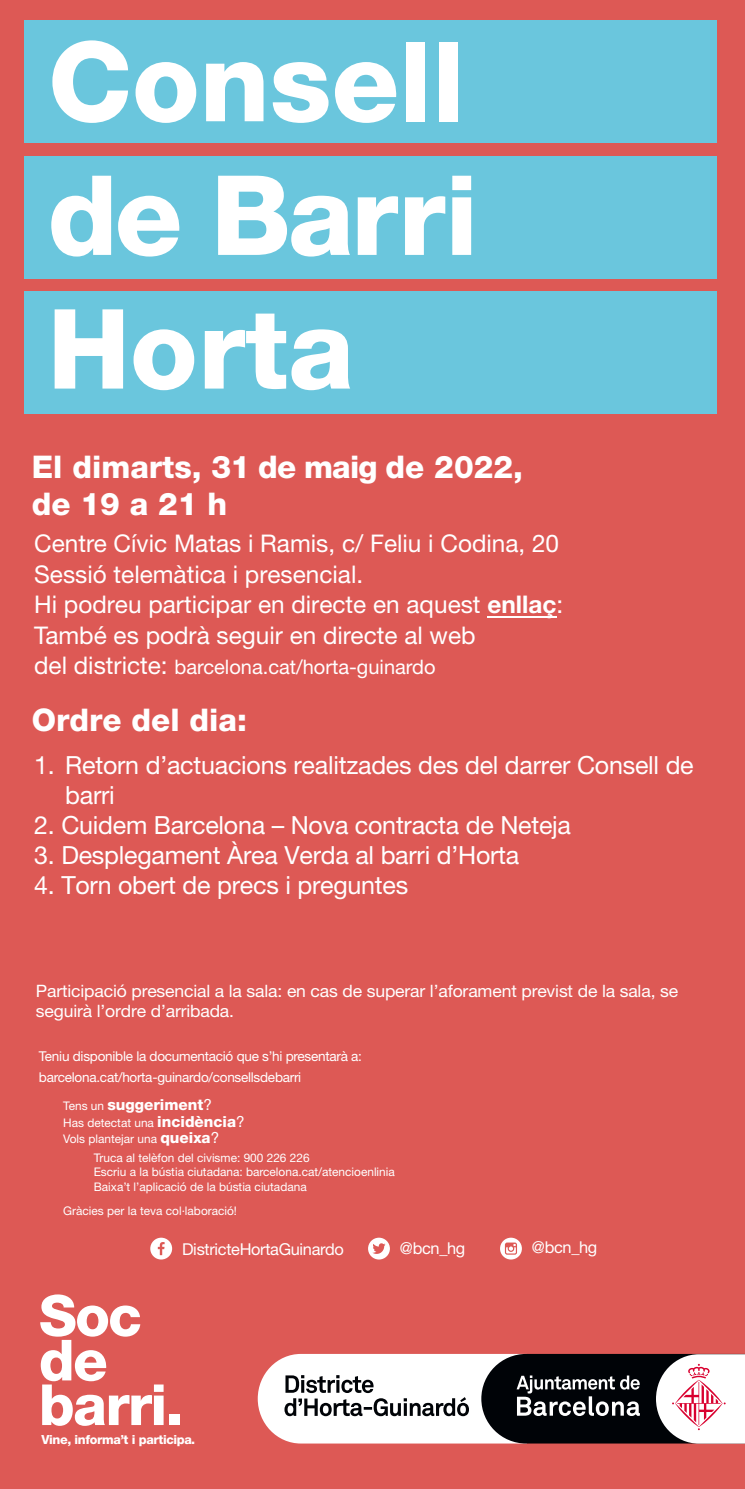
<style>
.page{position:relative;width:745px;height:1489px;background:#fff}
.page>*{position:absolute;margin:0;border:0;box-sizing:border-box;transform-origin:0 0}
.t1{font:800 110.88px/133.6px "Helvetica Neue LT Std";color:#fff;text-align:justify}
.t2{font:800 56.75px/44.6px "Helvetica Neue LT Std";letter-spacing:-.03em;color:#fff}
.t3{font:800 31.25px/37.5px "Helvetica Neue LT Std";color:#fff}
.t4{font:25px/30px "Helvetica Neue LT Std";letter-spacing:-.01em;color:#fff}
.t5{font:24.38px/31.4px "Helvetica Neue LT Std";color:#fff}
.t6{font:20px "Helvetica Neue LT Std";color:#fff}
.t7{font:17.12px/20.5px "Helvetica Neue LT Std";letter-spacing:-.01em;color:#fff}
.t8{font:16.38px "Helvetica Neue LT Std";letter-spacing:-.02em;color:#fff}
.t9{font:800 15.25px "Helvetica Neue LT Std";color:#fff}
.t10{font:13.5px/20.4px "Helvetica Neue LT Std";letter-spacing:-.02em;color:#fff}
.t11{font:800 12.5px "Helvetica Neue LT Std";letter-spacing:-.03em;color:#fff}
.t12{font:11.88px/15.2px "Helvetica Neue LT Std";color:#fff}
.s1{font-weight:700}
.s2{font-size:24.38px}
.s3{font-weight:400;font-size:11.88px}
.s4{font-weight:400}
.s5{font-weight:800;font-size:15.25px}
.s6{font-size:15.25px}
</style>
<div class="page">
<div style="left:0;top:0;width:744px;height:1488px;background:#dd5955"></div>
<div style="left:24px;top:21px;width:692px;height:122px;background:#6ac6dd"></div>
<div style="left:24px;top:156px;width:692px;height:122px;background:#6ac6dd"></div>
<div style="left:24px;top:291px;width:692px;height:122px;background:#6ac6dd"></div>
<svg style="left:368px;top:1237px;width:21px;height:22px"></svg>
<svg style="left:150px;top:1237px;width:22px;height:22px"></svg>
<svg style="left:500px;top:1237px;width:21px;height:22px"></svg>
<svg style="left:257px;top:1353px;width:487px;height:90px;background:#a09a9c"></svg>
<hr style="left:487px;top:616px;width:69px;height:2px;background:#fff">
<h1 class="t1" style="left:48px;top:15px;width:431px">Consell de Barri Horta</h1>
<h3 class="t3" style="left:32px;top:447px;width:492px">El dimarts, 31 de maig de 2022, de 19 a 21 h</h3>
<h3 class="t5" style="left:34px;top:527px;width:526px">Centre Cívic Matas i Ramis, c/ Feliu i Codina, 20<br>Sessió telemàtica i presencial.</h3>
<h3 class="t5" style="left:34px;top:588px;width:530px">Hi podreu participar en directe en aquest <span class="s1">enllaç</span>:<br>També es podrà seguir en directe al web</h3>
<h3 class="t6" style="left:34px;top:655px;width:402px"><span class="s2">del districte:</span> barcelona.cat/horta-guinardo</h3>
<h3 class="t3" style="left:32px;top:701px;width:216px">Ordre del dia:</h3>
<h3 class="t4" style="left:65px;top:750px;width:629px;text-indent:-31px">1. Retorn d’actuacions realitzades des del darrer Consell de barri</h3>
<h3 class="t4" style="left:34px;top:810px;width:538px">2. Cuidem Barcelona – Nova contracta de Neteja</h3>
<h3 class="t4" style="left:34px;top:840px;width:486px">3. Desplegament Àrea Verda al barri d’Horta</h3>
<h3 class="t4" style="left:34px;top:870px;width:375px">4. Torn obert de precs i preguntes</h3>
<h3 class="t7" style="left:36px;top:979px;width:643px">Participació presencial a la sala: en cas de superar l’aforament previst de la sala, se seguirà l’ordre d’arribada.</h3>
<p class="t10" style="left:39px;top:1046px;width:324px">Teniu disponible la documentació que s’hi presentarà a: barcelona.cat/horta-guinardo/consellsdebarri</p>
<p class="t9" style="left:63px;top:1095px;width:150px"><span class="s3">Tens un</span> suggeriment<span class="s4">?</span></p>
<p class="t12" style="left:63px;top:1115px;width:183px">Has detectat una <span class="s5">incidència</span><span class="s6">?<br></span>Vols plantejar una <span class="s5">queixa</span><span class="s6">?</span></p>
<p class="t12" style="left:94px;top:1150px;width:302px;line-height:13.5px">Truca al telèfon del civisme: 900 226 226<br>Escriu a la bústia ciutadana: barcelona.cat/atencioenlinia</p>
<p class="t12" style="left:63px;top:1174px;width:245px;line-height:23.8px;text-indent:30px">Baixa’t l’aplicació de la bústia ciutadana<br>Gràcies per la teva col·laboració!</p>
<h3 class="t8" style="left:182px;top:1239px;width:163px">DistricteHortaGuinardo</h3>
<h3 class="t8" style="left:399px;top:1238px;width:67px">@bcn_hg</h3>
<h3 class="t8" style="left:531px;top:1237px;width:67px">@bcn_hg</h3>
<h2 class="t2" style="left:39px;top:1292px;width:146px">Soc de barri.</h2>
<p class="t11" style="left:41px;top:1431px;width:155px">Vine, informa’t i participa.</p>
</div>
